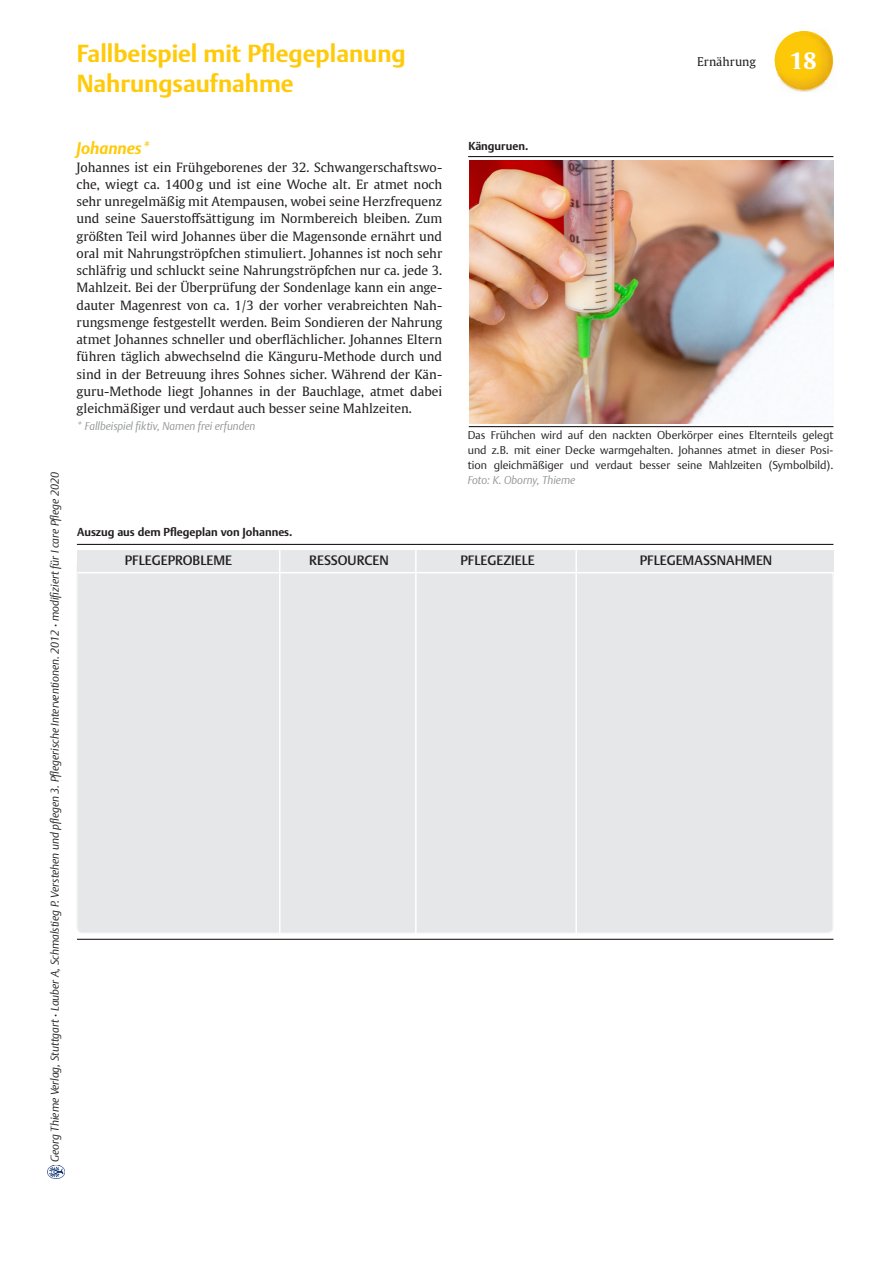
<style>
.page{position:relative;width:893px;height:1263px;background:#fff}
.page>*{position:absolute;margin:0;border:0;box-sizing:border-box;transform-origin:0 0}
.Ü1{font:700 24px "Thieme Argo 2011";color:#feca0a}
.t1{font:700 22.5px "Thieme Gulliver 2011";color:#fff}
.Ü2{font:italic 700 16.5px "Thieme Argo 2011";color:#feca0a}
.ÜberschriftKästen{font:500 13.5px "Thieme Argo 2011";color:#231f20}
.Fließtext{font:12.75px/17.2px "Thieme Gulliver 2011";color:#231f20;text-align:justify}
.Kapitel{font:12px "Thieme Gulliver 2011";color:#231f20}
.Bildunterschrift{font:300 11.25px/15px "Thieme Argo 2011";color:#231f20;text-align:justify}
.t2{font:italic 300 11.25px "Thieme Argo 2011";color:#231f20}
.Bildüberschrift{font:700 11.25px "Thieme Argo 2011";color:#231f20}
.Fließtext_mit_Einzug{font:italic 300 11.25px "Thieme Argo 2011";color:#939598}
.Bildunterschrift-2{font:italic 300 11.25px "Thieme Argo 2011";color:#939598}
.s1{font-weight:500;font-style:normal}
</style>
<div class="page">
<img style="left:47px;top:1166px;width:17px;height:12px">
<hr style="left:77px;top:544px;width:756px;height:1px;background:#231f20">
<div style="left:77px;top:559px;width:756px;height:374px;background:#e6e7e9;border-radius:6px"></div>
<svg style="left:77px;top:550px;width:756px;height:22px"></svg>
<hr style="left:279px;top:547px;width:1px;height:634px;background:#fff">
<hr style="left:415px;top:546px;width:2px;height:624px;background:#fff">
<hr style="left:575px;top:546px;width:2px;height:624px;background:#fff">
<hr style="left:77px;top:572px;width:785px;height:1px;background:#fff">
<hr style="left:77px;top:939px;width:756px;height:1px;background:#231f20">
<hr style="left:468px;top:156px;width:365px;height:1px;background:#231f20">
<hr style="left:469px;top:426px;width:364px;height:1px;background:#231f20">
<img style="left:794px;top:90px;width:20px;height:2px">
<img style="left:775px;top:45px;width:53px;height:45px">
<img style="left:779px;top:31px;width:44px;height:14px">
<img style="left:822px;top:38px;width:11px;height:39px">
<img style="left:469px;top:161px;width:364px;height:263px">
<p class="Ü1" style="left:77px;top:37px;width:331px">Fallbeispiel mit Pflegeplanung</p>
<p class="Ü1" style="left:77px;top:67px;width:219px">Nahrungsaufnahme</p>
<p class="Kapitel" style="left:697px;top:52px;width:60px">Ernährung</p>
<p class="t1" style="left:790px;top:43px;width:28px">18</p>
<p class="t2" style="left:48px;top:1162px;width:691px;rotate:-90deg">Georg Thieme Verlag, Stuttgart <span class="s1">·</span> Lauber A, Schmalstieg P. Verstehen und pflegen 3. Pflegerische Interventionen. 2012 <span class="s1">·</span> modifiziert für I care Pflege 2020</p>
<p class="Ü2" style="left:77px;top:138px;width:76px">Johannes*</p>
<p class="Fließtext" style="left:77px;top:158px;width:367px">Johannes ist ein Frühgeborenes der 32. Schwangerschaftswo&shy;che, wiegt ca. 1400g und ist eine Woche alt. Er atmet noch sehr unregelmäßig mit Atempausen, wobei seine Herzfrequenz und seine Sauerstoffsättigung im Normbereich bleiben. Zum größten Teil wird Johannes über die Magensonde ernährt und oral mit Nahrungströpfchen stimuliert. Johannes ist noch sehr schläfrig und schluckt seine Nahrungströpfchen nur ca. jede 3.<br>Mahlzeit. Bei der Überprüfung der Sondenlage kann ein ange&shy;dauter Magenrest von ca. 1/3 der vorher verabreichten Nah&shy;rungsmenge festgestellt werden. Beim Sondieren der Nahrung atmet Johannes schneller und oberflächlicher. Johannes Eltern führen täglich abwechselnd die Känguru-Methode durch und sind in der Betreuung ihres Sohnes sicher. Während der Kän&shy;guru-Methode liegt Johannes in der Bauchlage, atmet dabei gleichmäßiger und verdaut auch besser seine Mahlzeiten.</p>
<p class="Fließtext_mit_Einzug" style="left:77px;top:419px;width:180px">* Fallbeispiel fiktiv, Namen frei erfunden</p>
<p class="Bildüberschrift" style="left:468px;top:139px;width:61px">Känguruen.</p>
<p class="Bildunterschrift" style="left:468px;top:428px;width:367px">Das Frühchen wird auf den nackten Oberkörper eines Elternteils gelegt und z.B. mit einer Decke warmgehalten. Johannes atmet in dieser Posi&shy;tion gleichmäßiger und verdaut besser seine Mahlzeiten (Symbolbild).</p>
<p class="Bildunterschrift-2" style="left:468px;top:473px;width:109px">Foto: K. Oborny, Thieme</p>
<p class="Bildüberschrift" style="left:77px;top:524px;width:217px">Auszug aus dem Pflegeplan von Johannes.</p>
<p class="ÜberschriftKästen" style="left:125px;top:551px;width:109px">PFLEGEPROBLEME</p>
<p class="ÜberschriftKästen" style="left:309px;top:551px;width:81px">RESSOURCEN</p>
<p class="ÜberschriftKästen" style="left:460px;top:551px;width:76px">PFLEGEZIELE</p>
<p class="ÜberschriftKästen" style="left:640px;top:551px;width:134px">PFLEGEMASSNAHMEN</p>
</div>
